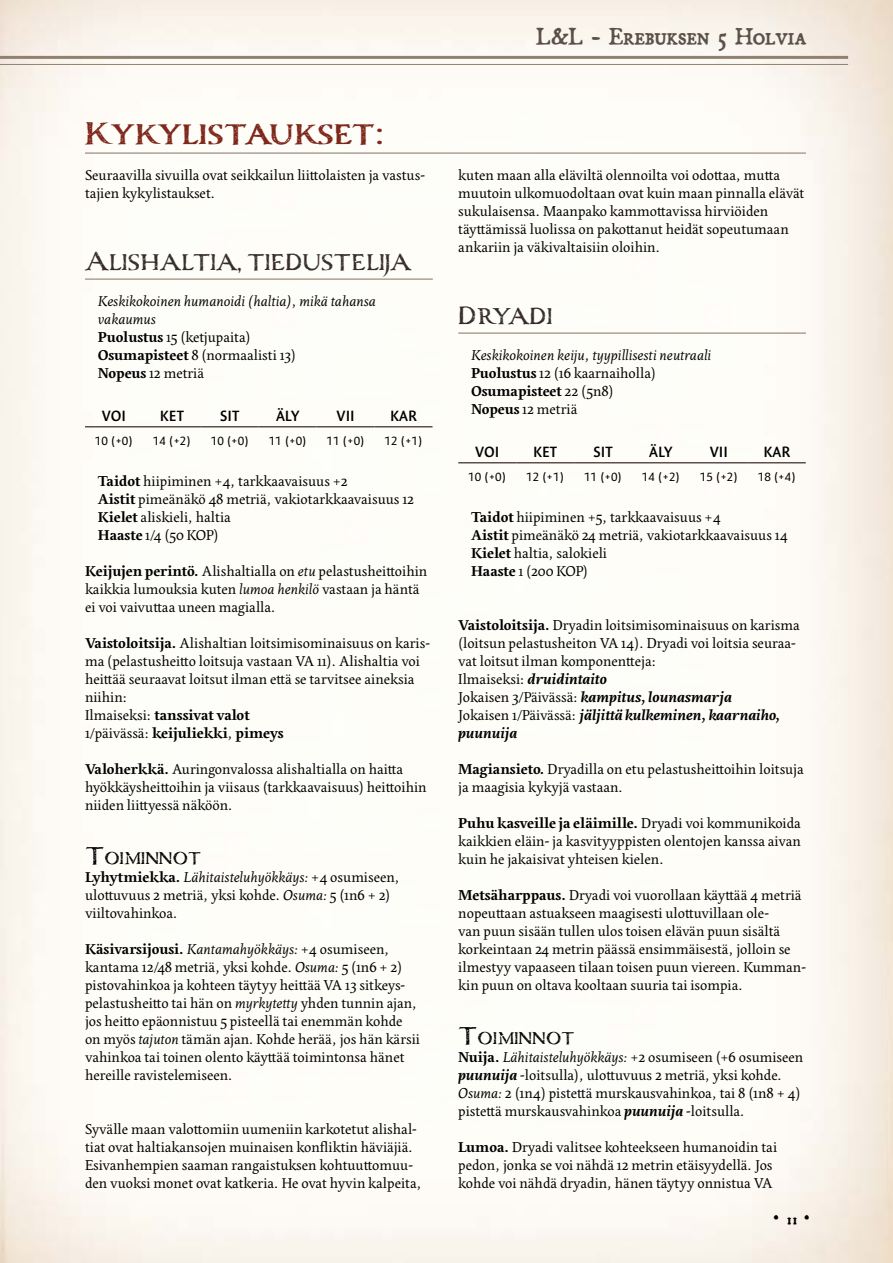
<style>
.page{position:relative;width:893px;height:1263px;background:#fff}
.page>*{position:absolute;margin:0;border:0;box-sizing:border-box;transform-origin:0 0}
.t1{font:700 39px "Carta Marina";color:#7e281c}
.t2{font:31.5px "Carta Marina";color:#372d28}
.t3{font:25.5px "Broadsheet";color:#5c504c}
.t4{font:24px "Attic Antique";color:#000}
.t5{font:21px "Carta Marina";color:#000}
.t6{font:15px/18px "Edita";color:#000}
.t7{font:italic 15px/18px "Edita";color:#000}
.t8{font:600 15px "Expo Sans Pro";color:#000}
.t9{font:12px "Expo Sans Pro";color:#000}
.s1{font-weight:700;font-style:normal}
.s2{font-style:normal}
.s3{font-weight:700}
.s4{font-style:italic}
.s5{font-size:30px}
.s6{font-weight:700;font-style:italic}
.s7{font-family:"Broadsheet";font-size:16.5px}
</style>
<div class="page">
<hr style="left:0;top:56px;width:848px;height:3px;background:#918270">
<hr style="left:0;top:64px;width:848px;height:1px;background:#918270">
<hr style="left:85px;top:153px;width:721px;height:1px;background:#918270">
<hr style="left:85px;top:279px;width:348px;height:1px;background:#918270">
<hr style="left:85px;top:426px;width:58px;height:1px;background:#5c504c">
<hr style="left:143px;top:426px;width:58px;height:1px;background:#5c504c">
<hr style="left:201px;top:426px;width:58px;height:1px;background:#5c504c">
<hr style="left:259px;top:426px;width:58px;height:1px;background:#5c504c">
<hr style="left:317px;top:426px;width:58px;height:1px;background:#5c504c">
<hr style="left:375px;top:426px;width:57px;height:1px;background:#5c504c">
<hr style="left:458px;top:333px;width:348px;height:1px;background:#918270">
<hr style="left:458px;top:462px;width:58px;height:1px;background:#5c504c">
<hr style="left:516px;top:462px;width:58px;height:1px;background:#5c504c">
<hr style="left:574px;top:462px;width:58px;height:1px;background:#5c504c">
<hr style="left:632px;top:462px;width:58px;height:1px;background:#5c504c">
<hr style="left:690px;top:462px;width:58px;height:1px;background:#5c504c">
<hr style="left:748px;top:462px;width:58px;height:1px;background:#5c504c">
<h3 class="t3" style="left:536px;top:16px;width:272px">L&amp;L - Erebuksen 5 Holvia</h3>
<h1 class="t1" style="left:85px;top:110px;width:301px">Kykylistaukset:</h1>
<p class="t6" style="left:85px;top:167px;width:341px">Seuraavilla sivuilla ovat seikkailun liittolaisten ja vastus&shy;tajien kykylistaukset.</p>
<h2 class="t2" style="left:85px;top:243px;width:328px">Alishaltia, tiedustelija</h2>
<p class="t7" style="left:98px;top:293px;width:280px">Keskikokoinen humanoidi (haltia), mikä tahansa vakaumus<br><span class="s1">Puolustus</span> <span class="s2">15 (ketjupaita)<br></span><span class="s1">Osumapisteet</span> <span class="s2">8 (normaalisti 13)<br></span><span class="s1">Nopeus</span> <span class="s2">12 metriä</span></p>
<p class="t8" style="left:102px;top:406px;width:26px">VOI</p>
<p class="t8" style="left:160px;top:406px;width:26px">KET</p>
<p class="t8" style="left:220px;top:406px;width:21px">SIT</p>
<p class="t8" style="left:276px;top:406px;width:25px">ÄLY</p>
<p class="t8" style="left:337px;top:406px;width:20px">VII</p>
<p class="t8" style="left:390px;top:406px;width:28px">KAR</p>
<p class="t9" style="left:95px;top:433px;width:40px">10 (+0)</p>
<p class="t9" style="left:153px;top:433px;width:40px">14 (+2)</p>
<p class="t9" style="left:211px;top:433px;width:40px">10 (+0)</p>
<p class="t9" style="left:269px;top:433px;width:40px">11 (+0)</p>
<p class="t9" style="left:327px;top:433px;width:40px">11 (+0)</p>
<p class="t9" style="left:385px;top:433px;width:40px">12 (+1)</p>
<p class="t6" style="left:98px;top:473px;width:318px"><span class="s3">Taidot</span> hiipiminen +4, tarkkaavaisuus +2<br><span class="s3">Aistit</span> pimeänäkö 48 metriä, vakiotarkkaavaisuus 12<br><span class="s3">Kielet</span> aliskieli, haltia<br><span class="s3">Haaste</span> 1/4 (50 KOP)</p>
<p class="t6" style="left:85px;top:563px;width:344px"><span class="s3">Keijujen perintö.</span> Alishaltialla on <span class="s4">etu</span> pelastusheittoihin kaikkia lumouksia kuten <span class="s4">lumoa henkilö</span> vastaan ja häntä ei voi vaivuttaa uneen magialla.</p>
<p class="t6" style="left:85px;top:635px;width:346px"><span class="s3">Vaistoloitsija.</span> Alishaltian loitsimisominaisuus on karis&shy;ma (pelastusheitto loitsuja vastaan VA 11). Alishaltia voi heittää seuraavat loitsut ilman että se tarvitsee aineksia niihin:<br>Ilmaiseksi: <span class="s3">tanssivat valot<br></span>1/päivässä: <span class="s3">keijuliekki</span>, <span class="s3">pimeys</span></p>
<p class="t6" style="left:85px;top:761px;width:343px"><span class="s3">Valoherkkä.</span> Auringonvalossa alishaltialla on haitta hyökkäysheittoihin ja viisaus (tarkkaavaisuus) heittoihin niiden liittyessä näköön.</p>
<h3 class="t5" style="left:85px;top:846px;width:117px"><span class="s5">T</span>OIMINNOT</h3>
<p class="t6" style="left:85px;top:869px;width:316px"><span class="s3">Lyhytmiekka.</span> <span class="s4">Lähitaisteluhyökkäys:</span> +4 osumiseen, ulottuvuus 2 metriä, yksi kohde. <span class="s4">Osuma:</span> 5 (1n6 + 2) viiltovahinkoa.</p>
<p class="t6" style="left:85px;top:941px;width:336px"><span class="s3">Käsivarsijousi.</span> <span class="s4">Kantamahyökkäys:</span> +4 osumiseen, kantama 12/48 metriä, yksi kohde. <span class="s4">Osuma:</span> 5 (1n6 + 2) pistovahinkoa ja kohteen täytyy heittää VA 13 sitkeys&shy;pelastusheitto tai hän on <span class="s4">myrkytetty</span> yhden tunnin ajan, jos heitto epäonnistuu 5 pisteellä tai enemmän kohde on myös <span class="s4">tajuton</span> tämän ajan. Kohde herää, jos hän kärsii vahinkoa tai toinen olento käyttää toimintonsa hänet hereille ravistelemiseen.</p>
<p class="t6" style="left:85px;top:1121px;width:338px">Syvälle maan valottomiin uumeniin karkotetut alishal&shy;tiat ovat haltiakansojen muinaisen konfliktin häviäjiä.<br>Esivanhempien saaman rangaistuksen kohtuuttomuu&shy;den vuoksi monet ovat katkeria. He ovat hyvin kalpeita,</p>
<p class="t6" style="left:458px;top:167px;width:348px">kuten maan alla eläviltä olennoilta voi odottaa, mutta muutoin ulkomuodoltaan ovat kuin maan pinnalla elävät sukulaisensa. Maanpako kammottavissa hirviöiden täyttämissä luolissa on pakottanut heidät sopeutumaan ankariin ja väkivaltaisiin oloihin.</p>
<h2 class="t2" style="left:458px;top:297px;width:96px">Dryadi</h2>
<p class="t7" style="left:471px;top:347px;width:242px">Keskikokoinen keiju, tyypillisesti neutraali<br><span class="s1">Puolustus</span> <span class="s2">12 (16 kaarnaiholla)<br></span><span class="s1">Osumapisteet</span> <span class="s2">22 (5n8)<br></span><span class="s1">Nopeus</span> <span class="s2">12 metriä</span></p>
<p class="t8" style="left:475px;top:442px;width:26px">VOI</p>
<p class="t8" style="left:533px;top:442px;width:26px">KET</p>
<p class="t8" style="left:593px;top:442px;width:21px">SIT</p>
<p class="t8" style="left:649px;top:442px;width:25px">ÄLY</p>
<p class="t8" style="left:710px;top:442px;width:20px">VII</p>
<p class="t8" style="left:763px;top:442px;width:28px">KAR</p>
<p class="t9" style="left:468px;top:469px;width:40px">10 (+0)</p>
<p class="t9" style="left:526px;top:469px;width:40px">12 (+1)</p>
<p class="t9" style="left:584px;top:469px;width:40px">11 (+0)</p>
<p class="t9" style="left:642px;top:469px;width:40px">14 (+2)</p>
<p class="t9" style="left:700px;top:469px;width:40px">15 (+2)</p>
<p class="t9" style="left:758px;top:469px;width:40px">18 (+4)</p>
<p class="t6" style="left:471px;top:509px;width:318px"><span class="s3">Taidot</span> hiipiminen +5, tarkkaavaisuus +4<br><span class="s3">Aistit</span> pimeänäkö 24 metriä, vakiotarkkaavaisuus 14<br><span class="s3">Kielet</span> haltia, salokieli<br><span class="s3">Haaste</span> 1 (200 KOP)</p>
<p class="t6" style="left:458px;top:617px;width:343px"><span class="s3">Vaistoloitsija.</span> Dryadin loitsimisominaisuus on karisma (loitsun pelastusheiton VA 14). Dryadi voi loitsia seuraa&shy;vat loitsut ilman komponentteja:<br>Ilmaiseksi: <span class="s6">druidintaito<br></span>Jokaisen 3/Päivässä: <span class="s6">kampitus, lounasmarja<br></span>Jokaisen 1/Päivässä: <span class="s6">jäljittä kulkeminen, kaarnaiho, puunuija</span></p>
<p class="t6" style="left:458px;top:761px;width:347px"><span class="s3">Magiansieto.</span> Dryadilla on etu pelastusheittoihin loitsuja ja maagisia kykyjä vastaan.</p>
<p class="t6" style="left:458px;top:815px;width:344px;text-align:justify"><span class="s3">Puhu kasveille ja eläimille.</span> Dryadi voi kommunikoida kaikkien eläin- ja kasvityyppisten olentojen kanssa aivan kuin he jakaisivat yhteisen kielen.</p>
<p class="t6" style="left:458px;top:887px;width:349px"><span class="s3">Metsäharppaus.</span> Dryadi voi vuorollaan käyttää 4 metriä nopeuttaan astuakseen maagisesti ulottuvillaan ole-<br>van puun sisään tullen ulos toisen elävän puun sisältä korkeintaan 24 metrin päässä ensimmäisestä, jolloin se ilmestyy vapaaseen tilaan toisen puun viereen. Kumman&shy;kin puun on oltava kooltaan suuria tai isompia.</p>
<h3 class="t5" style="left:458px;top:1026px;width:117px"><span class="s5">T</span>OIMINNOT</h3>
<p class="t6" style="left:458px;top:1049px;width:347px"><span class="s3">Nuija.</span> <span class="s4">Lähitaisteluhyökkäys:</span> +2 osumiseen (+6 osumiseen <span class="s6">puunuija</span> -loitsulla), ulottuvuus 2 metriä, yksi kohde.<br><span class="s4">Osuma:</span> 2 (1n4) pistettä murskausvahinkoa, tai 8 (1n8 + 4) pistettä murskausvahinkoa <span class="s6">puunuija</span> -loitsulla.</p>
<p class="t6" style="left:458px;top:1139px;width:320px"><span class="s3">Lumoa.</span> Dryadi valitsee kohteekseen humanoidin tai pedon, jonka se voi nähdä 12 metrin etäisyydellä. Jos kohde voi nähdä dryadin, hänen täytyy onnistua VA</p>
<h3 class="t4" style="left:772px;top:1195px;width:40px">∙ <span class="s7">11</span>∙</h3>
</div>
